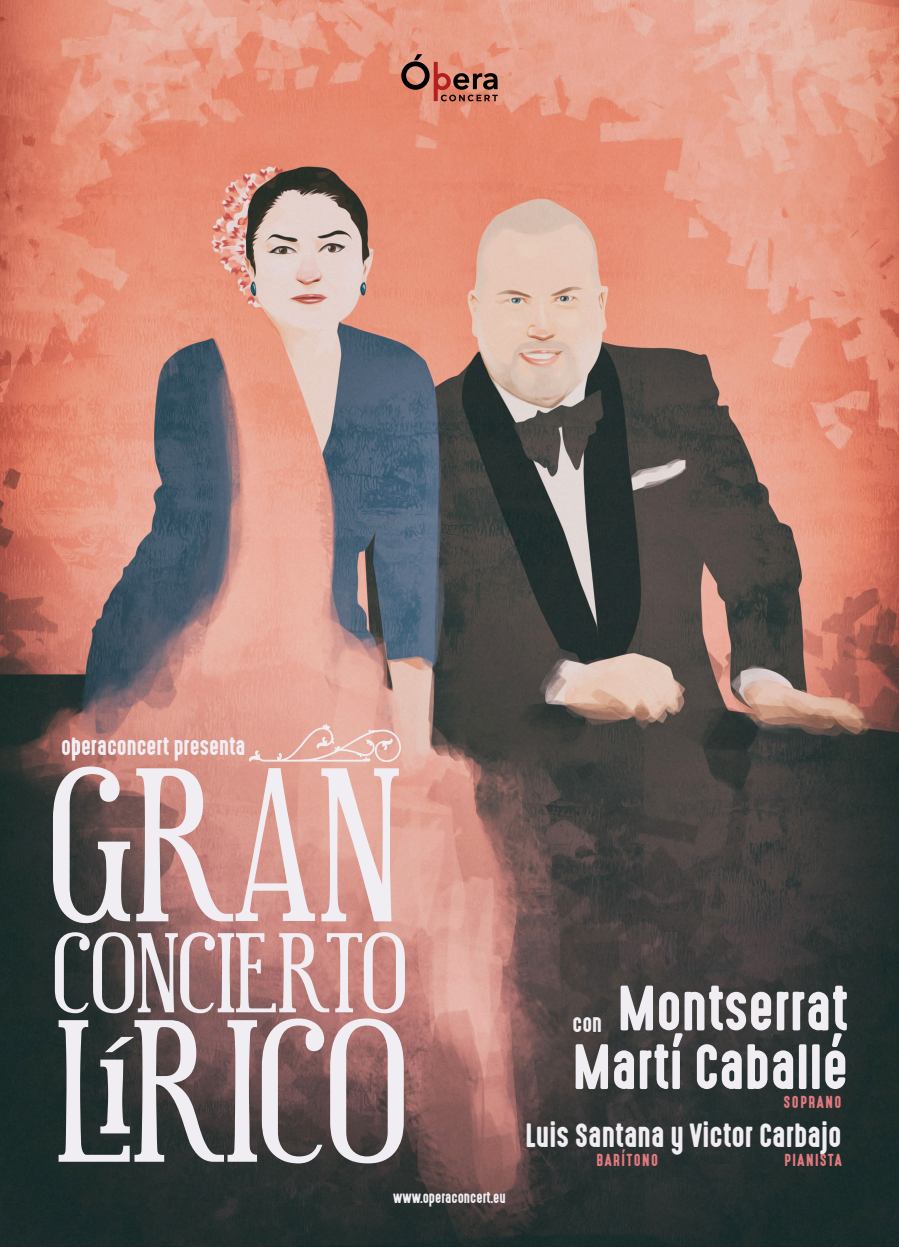
<style>
.page{position:relative;width:899px;height:1248px;background:#fff}
.page>*{position:absolute;margin:0;border:0;box-sizing:border-box;transform-origin:0 0}
.t1{font:179px "Euphorigenic";color:#f1eef3}
.t2{font:165.8px "Euphorigenic";color:#f1eef3}
.t3{font:92.6px "Euphorigenic";color:#f1eef3}
.t4{font:57.4px/58.6px "High Voltage";color:#f1eef3;text-align:right}
.t5{font:30.2px "High Voltage";color:#f1eef3}
.t6{font:22.2px "High Voltage";color:#f1eef3}
.t7{font:22px "High Voltage";color:#f1eef3}
.t8{font:15.6px "High Voltage";letter-spacing:.1em;color:#e2797f}
.t9{font:14px "High Voltage";color:#f1eef3}
</style>
<div class="page">
<img style="left:0;top:0;width:898px;height:1246px">
<svg style="left:249px;top:723px;width:152px;height:39px;background:#e6b3a7"></svg>
<svg style="left:401px;top:54px;width:96px;height:47px;background:#b46f5e"></svg>
<p class="t6" style="left:71px;top:734px;width:11px">b</p>
<p class="t6" style="left:61px;top:734px;width:186px">operaconcert presenta</p>
<h1 class="t1" style="left:51px;top:743px;width:352px">GRAN</h1>
<h3 class="t3" style="left:54px;top:919px;width:354px">CONCIERTO</h3>
<h2 class="t2" style="left:56px;top:996px;width:353px">LíRICO</h2>
<p class="t9" style="left:393px;top:1189px;width:114px">www.operaconcert.eu</p>
<h3 class="t4" style="left:573px;top:981px;width:277px">Montserrat<br>Martí Caballé</h3>
<p class="t7" style="left:572px;top:1011px;width:31px">con</p>
<p class="t8" style="left:783px;top:1093px;width:59px">SOPRANO</p>
<p class="t5" style="left:525px;top:1118px;width:317px">Luis Santana y Victor Carbajo</p>
<p class="t8" style="left:596px;top:1150px;width:63px">BARÍTONO</p>
<p class="t8" style="left:784px;top:1150px;width:59px">PIANISTA</p>
</div>
